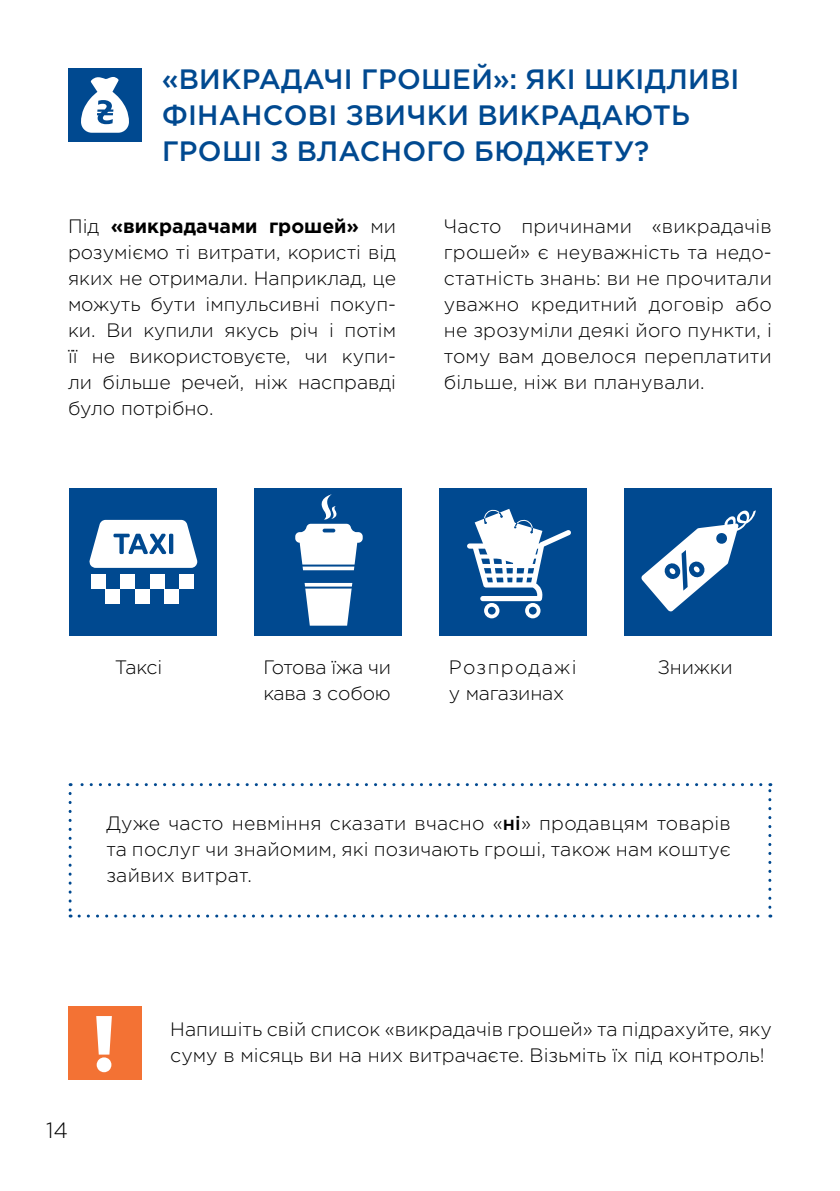
<style>
.page{position:relative;width:840px;height:1191px;background:#fff}
.page>*{position:absolute;margin:0;border:0;box-sizing:border-box;transform-origin:0 0}
.t1{font:74px "AXP Adver Gothic C";color:#fff}
.t2{font:500 28px/36px "Gotham Pro";letter-spacing:.01em;color:#004990}
.t3{font:300 22px "Gotham Pro";color:#000}
.t4{font:300 19.4px/26px "Gotham Pro";color:#000;text-align:justify}
.t5{font:300 19.4px "Gotham Pro";letter-spacing:.07em;color:#000}
.s1{font-weight:700}
.s2{font-weight:500}
</style>
<div class="page">
<div style="left:68px;top:68px;width:74px;height:74px;background:#004990"></div>
<svg style="left:81px;top:77px;width:48px;height:56px"></svg>
<div style="left:68px;top:1006px;width:74px;height:73px;background:#f37234"></div>
<svg style="left:69px;top:793px;width:3px;height:124px"></svg>
<svg style="left:79px;top:914px;width:691px;height:3px"></svg>
<svg style="left:768px;top:783px;width:3px;height:124px"></svg>
<svg style="left:70px;top:783px;width:690px;height:3px"></svg>
<div style="left:254px;top:488px;width:147px;height:147px;background:#004990"></div>
<svg style="left:304px;top:583px;width:48px;height:42px"></svg>
<svg style="left:295px;top:494px;width:67px;height:76px"></svg>
<hr style="left:296px;top:564px;width:65px;height:2px;background:#004990">
<hr style="left:295px;top:586px;width:65px;height:2px;background:#004990">
<div style="left:624px;top:488px;width:147px;height:147px;background:#004990"></div>
<svg style="left:641px;top:510px;width:114px;height:102px"></svg>
<div style="left:69px;top:488px;width:148px;height:147px;background:#004990"></div>
<svg style="left:89px;top:520px;width:108px;height:48px"></svg>
<div style="left:91px;top:574px;width:14px;height:15px;background:#fff"></div>
<div style="left:105px;top:589px;width:15px;height:14px;background:#fff"></div>
<div style="left:120px;top:574px;width:15px;height:15px;background:#fff"></div>
<div style="left:135px;top:589px;width:15px;height:14px;background:#fff"></div>
<div style="left:150px;top:574px;width:14px;height:15px;background:#fff"></div>
<div style="left:164px;top:589px;width:15px;height:14px;background:#fff"></div>
<div style="left:179px;top:574px;width:15px;height:15px;background:#fff"></div>
<div style="left:439px;top:488px;width:148px;height:147px;background:#004990"></div>
<svg style="left:467px;top:509px;width:104px;height:109px"></svg>
<h2 class="t2" style="left:162px;top:60px;width:579px">«ВИКРАДАЧІ ГРОШЕЙ»: ЯКІ ШКІДЛИВІ<br>ФІНАНСОВІ ЗВИЧКИ ВИКРАДАЮТЬ<br>ГРОШІ З ВЛАСНОГО БЮДЖЕТУ?</h2>
<p class="t4" style="left:68px;top:213px;width:329px">Під <span class="s1">«викрадачами грошей»</span> ми розуміємо ті витрати, користі від яких не отримали. Наприклад, це можуть бути імпульсивні покуп&shy;ки. Ви купили якусь річ і потім її не використовуєте, чи купи&shy;ли більше речей, ніж насправді було потрібно.</p>
<p class="t4" style="left:443px;top:213px;width:329px">Часто причинами «викрадачів грошей» є неуважність та недо&shy;статність знань: ви не прочитали уважно кредитний договір або не зрозуміли деякі його пункти, і тому вам довелося переплатити більше, ніж ви планували.</p>
<p class="t4" style="left:115px;top:654px;width:49px">Таксі</p>
<p class="t4" style="left:263px;top:654px;width:129px">Готова їжа чи кава з собою</p>
<p class="t5" style="left:448px;top:657px;width:129px">Розпродажі</p>
<p class="t4" style="left:657px;top:654px;width:76px">Знижки</p>
<p class="t4" style="left:448px;top:680px;width:117px">у магазинах</p>
<p class="t4" style="left:106px;top:810px;width:625px">Дуже часто невміння сказати вчасно «<span class="s2">ні</span>» продавцям товарів та послуг чи знайомим, які позичають гроші, також нам коштує зайвих витрат.</p>
<p class="t3" style="left:46px;top:1118px;width:23px">14</p>
<h1 class="t1" style="left:94px;top:1003px;width:22px">!</h1>
<p class="t4" style="left:170px;top:1016px;width:602px">Напишіть свій список «викрадачів грошей» та підрахуйте, яку</p>
<p class="t4" style="left:170px;top:1042px;width:595px">суму в місяць ви на них витрачаєте. Візьміть їх під контроль!</p>
</div>
